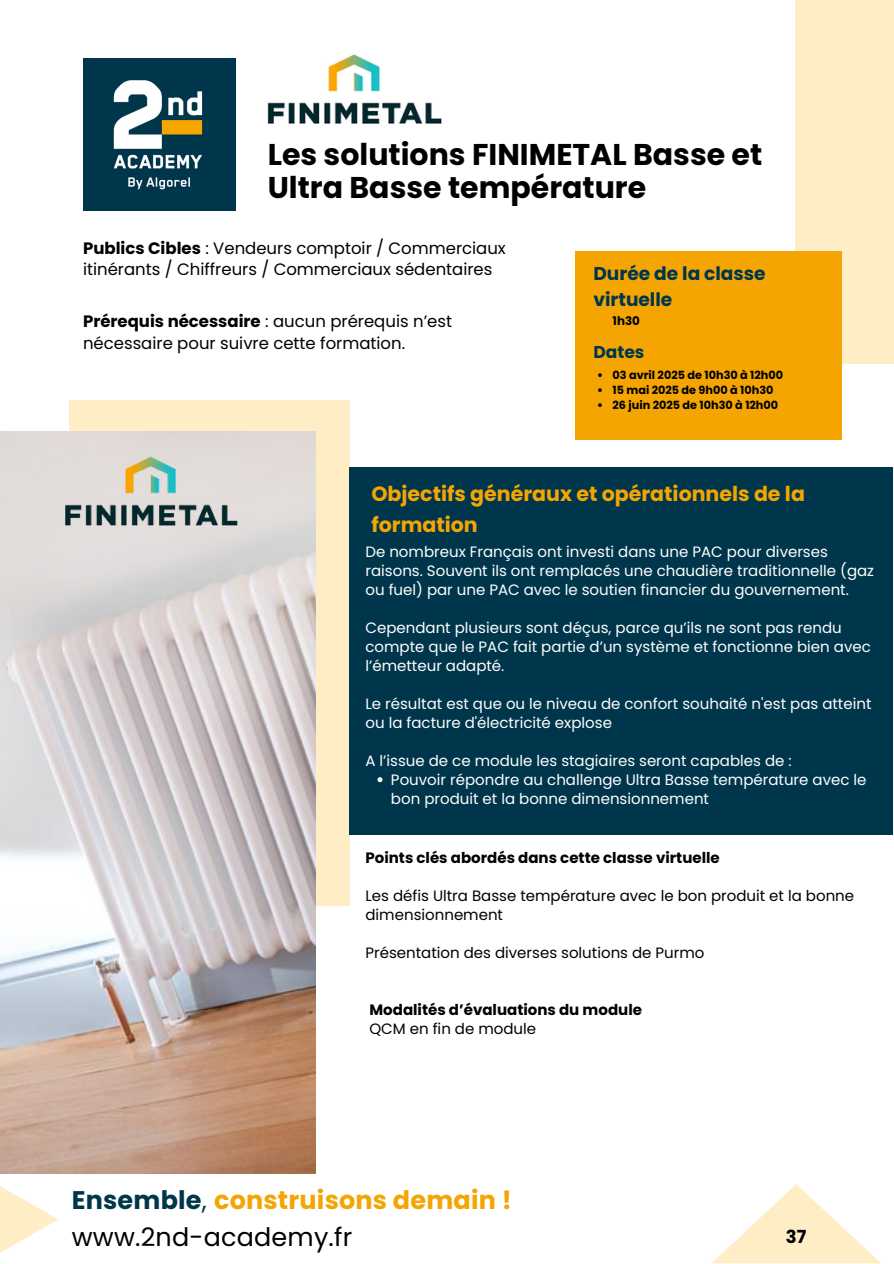
<style>
.page{position:relative;width:894px;height:1264px;background:#fff}
.page>*{position:absolute;margin:0;border:0;box-sizing:border-box;transform-origin:0 0}
.t1{font:700 30px/32.7px "Poppins";color:#000}
.t2{font:700 25.5px/37.2px "Poppins";letter-spacing:.01em;color:#f4a502}
.t3{font:700 20.55px/30.3px "Poppins";color:#f4a502}
.t4{font:700 18.6px/25.8px "Poppins";color:#00364b}
.t5{font:700 18px "Poppins";color:#000}
.t6{font:700 17.1px "Poppins";color:#00364b}
.t7{font:16.5px/21.3px "Poppins";color:#000}
.t8{font:15px/19px "Poppins";color:#fefefe}
.t9{font:15px/19px "Poppins";color:#000}
.t10{font:700 15px "Poppins";color:#000}
.t11{font:700 11.85px "Poppins";color:#000}
.t12{font:700 11.25px "Poppins";color:#000}
.s1{font-weight:700}
.s2{color:#00364b}
.s3{font-weight:400;color:#00364b}
.s4{font-weight:400;color:#000}
</style>
<div class="page">
<div style="left:69px;top:400px;width:280px;height:505px;background:#ffedc6"></div>
<div style="left:349px;top:467px;width:543px;height:367px;background:#00364b"></div>
<div style="left:795px;top:0;width:98px;height:363px;background:#ffedc6"></div>
<div style="left:574px;top:250px;width:267px;height:189px;background:#f4a502"></div>
<img style="left:83px;top:59px;width:152px;height:152px">
<img style="left:0;top:431px;width:316px;height:742px">
<svg style="left:0;top:1186px;width:58px;height:66px"></svg>
<svg style="left:712px;top:1184px;width:168px;height:79px"></svg>
<img style="left:267px;top:54px;width:175px;height:70px">
<svg style="left:377px;top:777px;width:5px;height:5px"></svg>
<svg style="left:598px;top:373px;width:3px;height:4px"></svg>
<svg style="left:598px;top:388px;width:3px;height:4px"></svg>
<svg style="left:598px;top:403px;width:3px;height:4px"></svg>
<img style="left:58px;top:445px;width:186px;height:92px">
<p class="t1" style="left:268px;top:138px;width:496px">Les solutions FINIMETAL Basse et<br>Ultra Basse température</p>
<h4 class="t7" style="left:83px;top:238px;width:424px"><span class="s1">Publics Cibles</span> : Vendeurs comptoir / Commerciaux itinérants / Chiffreurs / Commerciaux sédentaires</h4>
<p class="t7" style="left:83px;top:311px;width:370px"><span class="s1">Prérequis nécessaire</span> : aucun prérequis n’est nécessaire pour suivre cette formation.</p>
<p class="t4" style="left:593px;top:260px;width:174px">Durée de la classe virtuelle</p>
<p class="t11" style="left:612px;top:312px;width:29px">1h30</p>
<p class="t6" style="left:593px;top:340px;width:52px">Dates</p>
<p class="t12" style="left:612px;top:367px;width:172px">03 avril 2025 de 10h30 à 12h00</p>
<h3 class="t12" style="left:612px;top:382px;width:162px">15 mai 2025 de 9h00 à 10h30</h3>
<p class="t12" style="left:612px;top:397px;width:167px">26 juin 2025 de 10h30 à 12h00</p>
<p class="t3" style="left:371px;top:479px;width:435px">Objectifs généraux et opérationnels de la formation</p>
<h1 class="t8" style="left:365px;top:542px;width:510px">De nombreux Français ont investi dans une PAC pour diverses raisons. Souvent ils ont remplacés une chaudière traditionnelle (gaz ou fuel) par une PAC avec le soutien financier du gouvernement.</h1>
<h5 class="t8" style="left:365px;top:618px;width:506px">Cependant plusieurs sont déçus, parce qu’ils ne sont pas rendu compte que le PAC fait partie d’un système et fonctionne bien avec l’émetteur adapté.</h5>
<h5 class="t8" style="left:365px;top:694px;width:507px">Le résultat est que ou le niveau de confort souhaité n'est pas atteint ou la facture d'électricité explose</h5>
<h3 class="t8" style="left:365px;top:751px;width:427px">A l’issue de ce module les stagiaires seront capables de :</h3>
<p class="t8" style="left:391px;top:770px;width:477px">Pouvoir répondre au challenge Ultra Basse température avec le bon produit et la bonne dimensionnement</p>
<p class="t10" style="left:365px;top:847px;width:356px">Points clés abordés dans cette classe virtuelle</p>
<p class="t9" style="left:365px;top:886px;width:490px">Les défis Ultra Basse température avec le bon produit et la bonne dimensionnement</p>
<p class="t9" style="left:365px;top:943px;width:340px">Présentation des diverses solutions de Purmo</p>
<h6 class="t10" style="left:369px;top:999px;width:274px">Modalités d’évaluations du module</h6>
<p class="t9" style="left:369px;top:1019px;width:168px">QCM en fin de module</p>
<p class="t2" style="left:72px;top:1181px;width:441px"><span class="s2">Ensemble</span><span class="s3">,</span> construisons demain ! <span class="s4">www.2nd-academy.fr</span></p>
<p class="t5" style="left:785px;top:1223px;width:22px">37</p>
</div>
